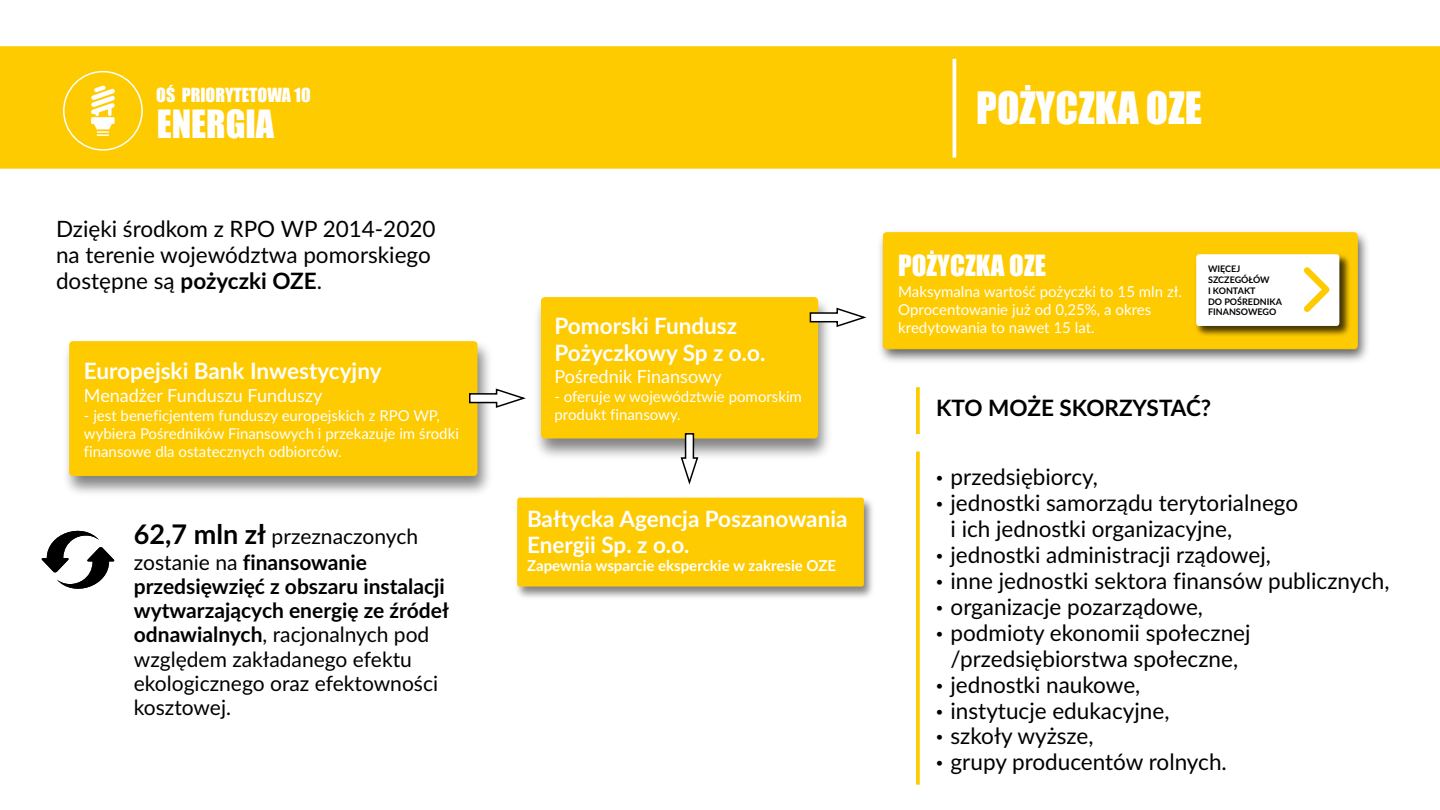
<style>
.page{position:relative;width:1440px;height:810px;background:#fff}
.page>*{position:absolute;margin:0;border:0;box-sizing:border-box;transform-origin:0 0}
.t1{font:41.25px "Impact";color:#fefefe}
.t2{font:36px "Impact";color:#fefefe}
.t3{font:30px "Impact";color:#fff}
.t4{font:27px "Impact";color:#fff}
.t5{font:22.5px/26px "Lato";color:#000}
.t6{font:700 22.5px/27px "Lato";color:#fff}
.t7{font:700 22.5px "Lato";color:#000}
.t8{font:21px/24.4px "Lato";color:#000}
.t9{font:18px "Lato";color:#fff}
.t10{font:18px "Impact";color:#fefefe}
.t11{font:15px/18px "Lato";color:#fff}
.t12{font:700 15px "Lato";color:#fff}
.t13{font:700 9.75px/11.7px "Lato";color:#000}
.t14{font:700 9px/10.8px "Lato";color:#000}
.s1{font-weight:700}
.s2{font-weight:700;font-size:27px}
.s3{font-family:"Ubuntu";font-size:19.12px}
</style>
<div class="page">
<img style="left:66px;top:341px;width:423px;height:152px">
<div style="left:69px;top:341px;width:408px;height:135px;background:#feca00;border-radius:4px"></div>
<img style="left:537px;top:297px;width:292px;height:160px">
<div style="left:541px;top:297px;width:277px;height:141px;background:#feca00;border-radius:4px"></div>
<div style="left:0;top:47px;width:1439px;height:121px;background:#feca00"></div>
<img style="left:880px;top:232px;width:488px;height:130px">
<div style="left:883px;top:233px;width:474px;height:116px;background:#feca00;border:1px solid #feca00;border-radius:3px"></div>
<img style="left:1196px;top:255px;width:154px;height:81px">
<div style="left:1196px;top:254px;width:143px;height:72px;background:#fff;border-radius:3px"></div>
<svg style="left:1303px;top:267px;width:26px;height:45px"></svg>
<svg style="left:469px;top:387px;width:57px;height:22px"></svg>
<div style="left:63px;top:71px;width:80px;height:80px;background:#feca00;border:2px solid #fff;border-radius:50%"></div>
<svg style="left:91px;top:86px;width:24px;height:50px"></svg>
<svg style="left:41px;top:530px;width:74px;height:59px"></svg>
<svg style="left:952px;top:59px;width:4px;height:99px"></svg>
<img style="left:517px;top:497px;width:356px;height:101px">
<div style="left:517px;top:497px;width:346px;height:89px;background:#feca00;border-radius:2px"></div>
<svg style="left:679px;top:433px;width:20px;height:52px"></svg>
<hr style="left:916px;top:451px;width:3px;height:333px;background:#feca00">
<hr style="left:916px;top:387px;width:3px;height:47px;background:#feca00">
<svg style="left:809px;top:306px;width:58px;height:22px"></svg>
<p class="t10" style="left:156px;top:88px;width:156px">OŚ PRIORYTETOWA 10</p>
<h2 class="t2" style="left:157px;top:109px;width:119px">ENERGIA</h2>
<p class="t5" style="left:56px;top:217px;width:381px">Dzięki środkom z RPO WP 2014-2020 na terenie województwa pomorskiego dostępne są <span class="s1">pożyczki OZE</span>.</p>
<p class="t6" style="left:84px;top:359px;width:299px">Europejski Bank Inwestycyjny</p>
<p class="t9" style="left:84px;top:387px;width:240px">Menadżer Funduszu Funduszy</p>
<p class="t11" style="left:84px;top:407px;width:376px">- jest beneficjentem funduszy europejskich z RPO WP, wybiera Pośredników Finansowych i przekazuje im środki finansowe dla ostatecznych odbiorców.</p>
<p class="t8" style="left:134px;top:525px;width:317px"><span class="s2">62,7 mln zł</span> przeznaczonych zostanie na <span class="s1">finansowanie przedsięwzięć z obszaru instalacji wytwarzających energię ze źródeł odnawialnych</span>, racjonalnych pod względem zakładanego efektu ekologicznego oraz efektowności kosztowej.</p>
<p class="t6" style="left:554px;top:313px;width:212px">Pomorski Fundusz<br>Pożyczkowy Sp z o.o.</p>
<p class="t9" style="left:554px;top:368px;width:169px">Pośrednik Finansowy</p>
<p class="t11" style="left:554px;top:388px;width:249px">- oferuje w województwie pomorskim produkt finansowy.</p>
<p class="t6" style="left:527px;top:507px;width:322px;line-height:26px">Bałtycka Agencja Poszanowania<br>Energii Sp. z o.o.</p>
<p class="t12" style="left:527px;top:559px;width:310px">Zapewnia wsparcie eksperckie w zakresie OZE</p>
<h1 class="t1" style="left:976px;top:91px;width:227px">POŻYCZKA OZE</h1>
<p class="t4" style="left:898px;top:254px;width:149px">POŻYCZKA OZE</p>
<p class="t11" style="left:898px;top:283px;width:285px">Maksymalna wartość pożyczki to 15 mln zł.<br>Oprocentowanie już od 0,25%, a okres kredytowania to nawet 15 lat.</p>
<h3 class="t3" style="left:933px;top:268px;width:198px">MIKROPOŻYCZKA</h3>
<p class="t13" style="left:1206px;top:262px;width:82px">WIĘCEJ<br>SZCZEGÓŁÓW<br>I KONTAKT<br>DO POŚREDNIKA<br>FINANSOWEGO</p>
<p class="t14" style="left:1207px;top:264px;width:75px">WIĘCEJ<br>SZCZEGÓŁÓW<br>I KONTAKT<br>DO POŚREDNIKA<br>FINANSOWEGO</p>
<p class="t7" style="left:936px;top:397px;width:276px">KTO MOŻE SKORZYSTAĆ?</p>
<p class="t5" style="left:936px;top:465px;width:163px"><span class="s3">•</span> przedsiębiorcy,</p>
<p class="t5" style="left:950px;top:491px;width:349px;text-indent:-14px"><span class="s3">•</span> jednostki samorządu terytorialnego i ich jednostki organizacyjne,</p>
<p class="t5" style="left:936px;top:543px;width:336px"><span class="s3">•</span> jednostki administracji rządowej,</p>
<p class="t5" style="left:936px;top:569px;width:455px"><span class="s3">•</span> inne jednostki sektora finansów publicznych,</p>
<p class="t5" style="left:936px;top:595px;width:268px"><span class="s3">•</span> organizacje pozarządowe,</p>
<p class="t5" style="left:936px;top:621px;width:316px;text-align:center"><span class="s3">•</span> podmioty ekonomii społecznej /przedsiębiorstwa społeczne,</p>
<p class="t5" style="left:936px;top:672px;width:206px"><span class="s3">•</span> jednostki naukowe,</p>
<p class="t5" style="left:936px;top:698px;width:235px"><span class="s3">•</span> instytucje edukacyjne,</p>
<p class="t5" style="left:936px;top:724px;width:159px"><span class="s3">•</span> szkoły wyższe,</p>
<p class="t5" style="left:936px;top:750px;width:292px"><span class="s3">•</span> grupy producentów rolnych.</p>
</div>
